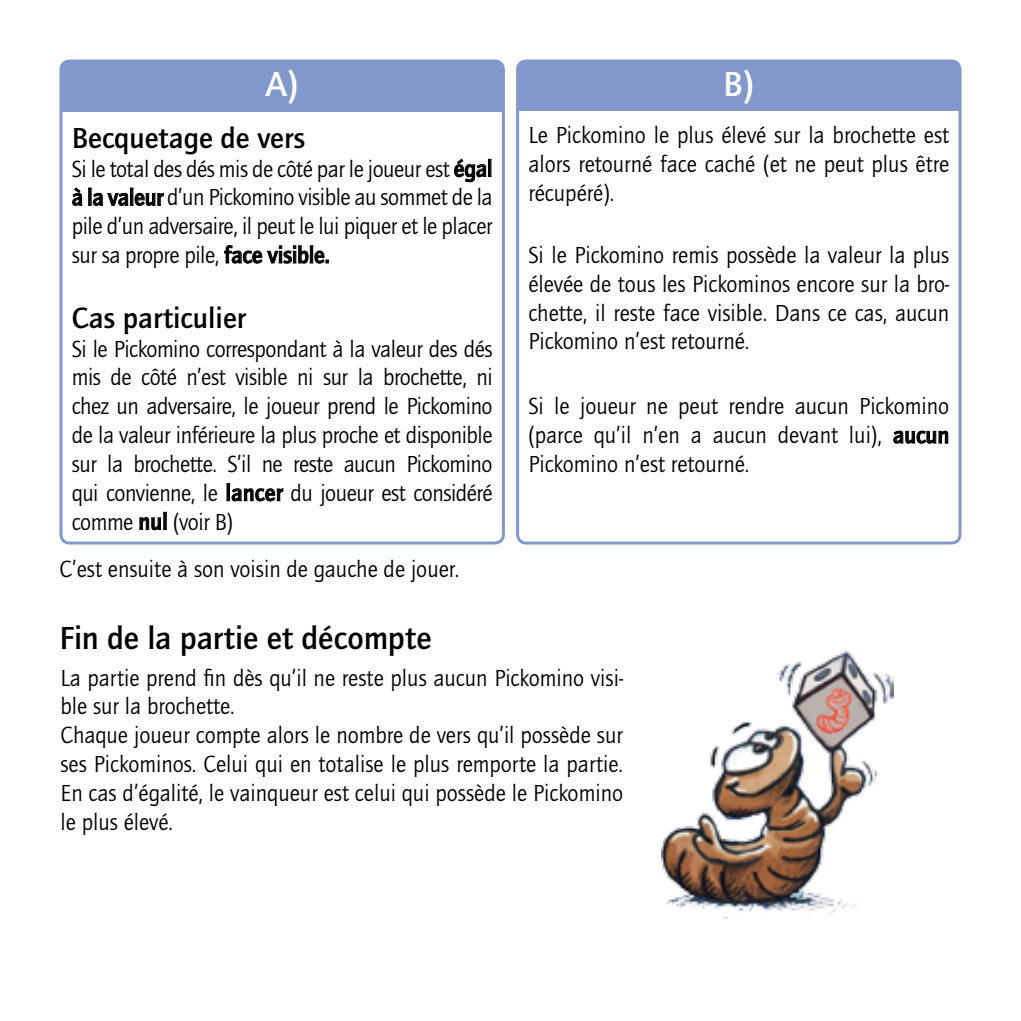
<style>
.page{position:relative;width:1021px;height:1021px;background:#fff}
.page>*{position:absolute;margin:0;border:0;box-sizing:border-box;transform-origin:0 0}
.t1{font:700 36px "Quay Itc T";color:#fff}
.t2{font:700 33px "Quay Itc T";color:#000}
.t3{font:700 30px "Quay Itc T";color:#000}
.t4{font:24px/28.8px "Quay Itc T";color:#000;text-align:justify;scale:.96 1}
.s1{font-weight:700}
</style>
<div class="page">
<img style="left:661px;top:650px;width:232px;height:268px">
<div style="left:61px;top:61px;width:442px;height:50px;background:#8298cd"></div>
<div style="left:59px;top:60px;width:446px;height:484px;border:3px solid #8298cd;border-radius:9px"></div>
<div style="left:517px;top:61px;width:443px;height:50px;background:#8298cd"></div>
<div style="left:516px;top:60px;width:445px;height:484px;border:3px solid #8298cd;border-radius:9px"></div>
<svg style="left:893px;top:430px;width:55px;height:14px"></svg>
<svg style="left:454px;top:158px;width:37px;height:24px"></svg>
<svg style="left:72px;top:187px;width:10px;height:19px"></svg>
<svg style="left:88px;top:187px;width:76px;height:19px"></svg>
<svg style="left:224px;top:245px;width:105px;height:19px"></svg>
<svg style="left:226px;top:483px;width:57px;height:18px"></svg>
<svg style="left:139px;top:511px;width:28px;height:19px"></svg>
<h1 class="t1" style="left:266px;top:63px;width:35px">A)</h1>
<h1 class="t1" style="left:723px;top:63px;width:33px">B)</h1>
<p class="t4" style="left:528px;top:120px;width:440px">Le Pickomino le plus élevé sur la brochette est alors retourné face caché (et ne peut plus être récupéré).</p>
<p class="t4" style="left:528px;top:240px;width:440px">Si le Pickomino remis possède la valeur la plus élevée de tous les Pickominos encore sur la bro&shy;chette, il reste face visible. Dans ce cas, aucun Pickomino n’est retourné.</p>
<p class="t3" style="left:72px;top:120px;width:235px">Becquetage de vers</p>
<p class="t4" style="left:72px;top:154px;width:440px">Si le total des dés mis de côté par le joueur est <span class="s1">égal à la valeur</span> d’un Pickomino visible au sommet de la pile d’un adversaire, il peut le lui piquer et le placer sur sa propre pile, <span class="s1">face visible.</span></p>
<p class="t3" style="left:72px;top:300px;width:176px">Cas particulier</p>
<p class="t4" style="left:72px;top:334px;width:440px">Si le Pickomino correspondant à la valeur des dés mis de côté n’est visible ni sur la brochette, ni chez un adversaire, le joueur prend le Pickomino de la valeur inférieure la plus proche et disponible sur la brochette. S’il ne reste aucun Pickomino qui convienne, le <span class="s1">lancer</span> du joueur est considéré comme <span class="s1">nul</span> (voir B)</p>
<p class="t4" style="left:60px;top:554px;width:418px">C’est ensuite à son voisin de gauche de jouer.</p>
<p class="t4" style="left:528px;top:391px;width:440px">Si le joueur ne peut rendre aucun Pickomino (parce qu’il n’en a aucun devant lui), <span class="s1">aucun </span>Pickomino n’est retourné.</p>
<h2 class="t2" style="left:59px;top:619px;width:373px">Fin de la partie et décompte</h2>
<p class="t4" style="left:60px;top:662px;width:587px;text-align:left">La partie prend fin dès qu’il ne reste plus aucun Pickomino visi&shy;ble sur la brochette.<br>Chaque joueur compte alors le nombre de vers qu’il possède sur ses Pickominos. Celui qui en totalise le plus remporte la partie.<br>En cas d’égalité, le vainqueur est celui qui possède le Pickomino le plus élevé.</p>
</div>
